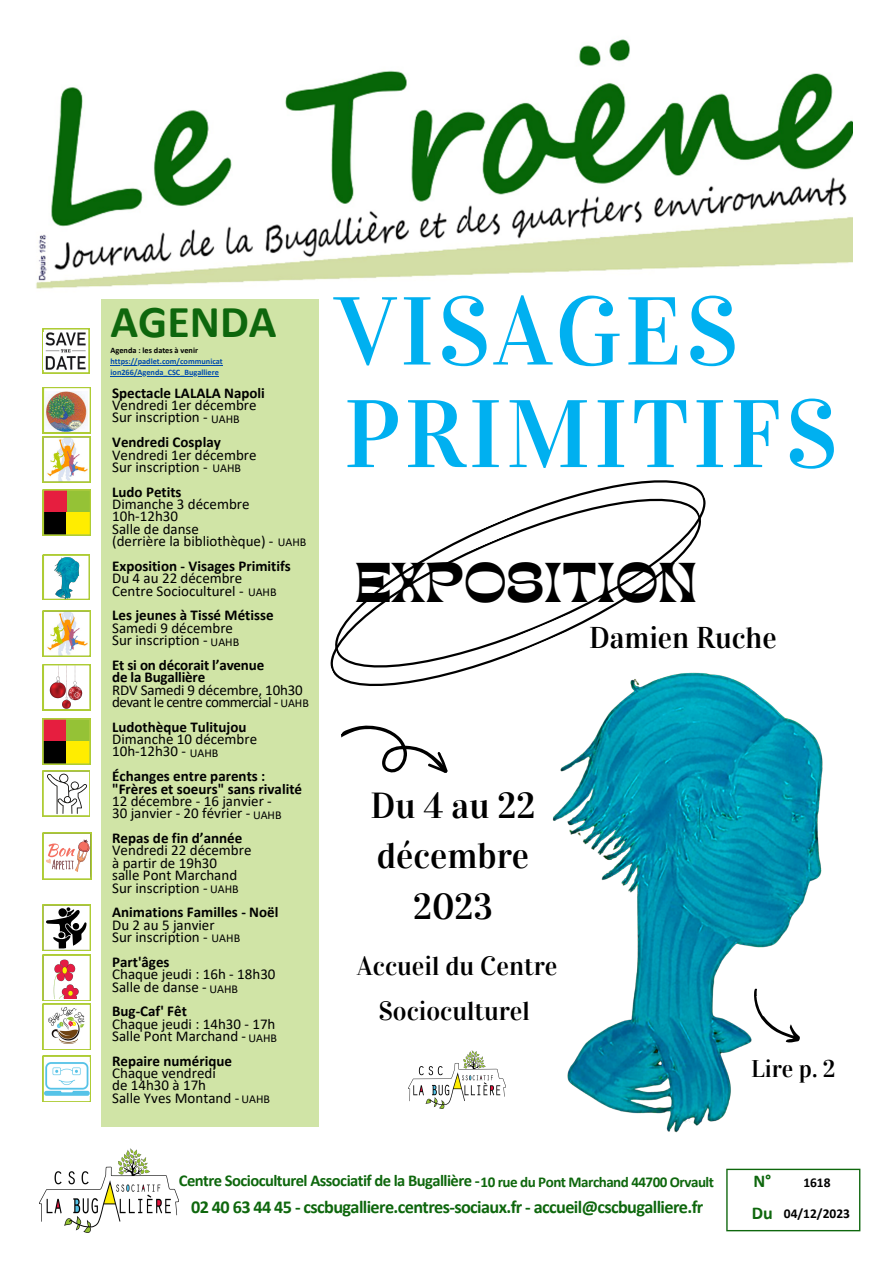
<style>
.page{position:relative;width:893px;height:1264px;background:#fff}
.page>*{position:absolute;margin:0;border:0;box-sizing:border-box;transform-origin:0 0}
.t1{font:96.6px "Vidaloka";letter-spacing:.035em;color:#00b0f0}
.t2{font:96px "Vidaloka";letter-spacing:.04em;color:#00b0f0}
.t3{font:700 45.75px "Calibri";color:#0e670d}
.t4{font:39.15px "TANKINDRED Display";color:#000}
.t5{font:36.15px/50.4px "Vidaloka";color:#000;text-align:center}
.t6{font:30px "Vidaloka";color:#000}
.t7{font:26.4px/45.5px "Vidaloka";color:#000;text-align:center}
.t8{font:24.15px "Vidaloka";color:#000}
.t9{font:700 18.15px "Calibri";letter-spacing:-.035em;color:#0e670d}
.t10{font:700 18px "Calibri";color:#0e670d}
.t11{font:700 16.5px "Calibri";letter-spacing:-.03em;color:#0e670d}
.t12{font:15px "Calibri";color:#000}
.t13{font:700 15px "Calibri";color:#000}
.t14{font:15px "Calibri";letter-spacing:-.035em;color:#000}
.t15{font:700 13.5px "Calibri";color:#000}
.t16{font:12px "Calibri";color:#000}
.t17{font:700 8.25px/11.1px "Calibri";color:#004aad}
.t18{font:700 8.25px "Calibri";color:#000}
.s1{font-size:15px}
</style>
<div class="page">
<svg style="left:43px;top:489px;width:48px;height:46px;background:#a17d1f"></svg>
<svg style="left:43px;top:328px;width:46px;height:45px"></svg>
<svg style="left:726px;top:1168px;width:134px;height:63px"></svg>
<img style="left:36px;top:39px;width:816px;height:250px">
<svg style="left:43px;top:770px;width:47px;height:46px"></svg>
<img style="left:39px;top:1148px;width:139px;height:84px">
<img style="left:409px;top:1050px;width:96px;height:58px">
<div style="left:101px;top:299px;width:217px;height:827px;background:#d0e4a6"></div>
<img style="left:43px;top:387px;width:48px;height:95px">
<svg style="left:43px;top:555px;width:47px;height:44px"></svg>
<img style="left:42px;top:664px;width:49px;height:47px">
<svg style="left:43px;top:664px;width:47px;height:46px"></svg>
<svg style="left:341px;top:725px;width:107px;height:48px"></svg>
<svg style="left:43px;top:832px;width:48px;height:47px"></svg>
<img style="left:44px;top:332px;width:43px;height:37px">
<svg style="left:330px;top:480px;width:376px;height:200px"></svg>
<img style="left:542px;top:661px;width:281px;height:472px">
<svg style="left:742px;top:987px;width:62px;height:62px"></svg>
<svg style="left:43px;top:610px;width:48px;height:46px"></svg>
<svg style="left:43px;top:718px;width:47px;height:46px;background:#a07c1f"></svg>
<img style="left:53px;top:557px;width:26px;height:42px">
<svg style="left:43px;top:1055px;width:48px;height:46px"></svg>
<img style="left:44px;top:1062px;width:45px;height:33px">
<svg style="left:42px;top:904px;width:49px;height:145px"></svg>
<hr style="left:110px;top:365px;width:113px;height:1px;background:#004aad">
<hr style="left:110px;top:376px;width:109px;height:1px;background:#004aad">
<p class="t3" style="left:110px;top:303px;width:167px">AGENDA</p>
<p class="t18" style="left:110px;top:347px;width:89px">Agenda : les dates à venir</p>
<p class="t17" style="left:110px;top:356px;width:114px">https://padlet.com/communicat ion266/Agenda_CSC_Bugalliere</p>
<p class="t13" style="left:112px;top:386px;width:154px">Spectacle LALALA Napoli</p>
<p class="t12" style="left:112px;top:399px;width:146px">Vendredi 1er décembre</p>
<p class="t12" style="left:112px;top:411px;width:97px">Sur inscription -</p>
<p class="t13" style="left:112px;top:436px;width:110px">Vendredi Cosplay</p>
<p class="t12" style="left:112px;top:448px;width:146px">Vendredi 1er décembre</p>
<p class="t12" style="left:112px;top:460px;width:97px">Sur inscription -</p>
<p class="t13" style="left:112px;top:485px;width:71px">Ludo Petits</p>
<p class="t12" style="left:112px;top:498px;width:139px">Dimanche 3 décembre</p>
<p class="t12" style="left:112px;top:510px;width:67px">10h-12h30</p>
<p class="t12" style="left:112px;top:522px;width:88px">Salle de danse</p>
<p class="t12" style="left:112px;top:535px;width:163px">(derrière la bibliothèque) -</p>
<p class="t13" style="left:112px;top:559px;width:180px">Exposition - Visages Primitifs</p>
<p class="t12" style="left:112px;top:572px;width:132px">Du 4 au 22 décembre</p>
<p class="t12" style="left:112px;top:584px;width:133px">Centre Socioculturel -</p>
<p class="t13" style="left:112px;top:609px;width:163px">Les jeunes à Tissé Métisse</p>
<p class="t12" style="left:112px;top:621px;width:122px">Samedi 9 décembre</p>
<p class="t12" style="left:112px;top:634px;width:97px">Sur inscription -</p>
<p class="t13" style="left:112px;top:658px;width:153px">Et si on décorait l’avenue</p>
<p class="t13" style="left:112px;top:671px;width:95px">de la Bugallière</p>
<p class="t12" style="left:112px;top:683px;width:192px">RDV Samedi 9 décembre, 10h30</p>
<p class="t14" style="left:112px;top:695px;width:168px">devant le centre commercial -</p>
<p class="t13" style="left:112px;top:720px;width:136px">Ludothèque Tulitujou</p>
<p class="t12" style="left:112px;top:732px;width:146px">Dimanche 10 décembre</p>
<p class="t12" style="left:112px;top:745px;width:75px">10h-12h30 -</p>
<p class="t13" style="left:112px;top:770px;width:155px">Échanges entre parents :</p>
<p class="t13" style="left:112px;top:782px;width:191px">"Frères et soeurs" sans rivalité</p>
<p class="t12" style="left:112px;top:794px;width:161px">12 décembre - 16 janvier -</p>
<p class="t12" style="left:112px;top:807px;width:140px">30 janvier - 20 février -</p>
<p class="t13" style="left:112px;top:831px;width:132px">Repas de fin d’année</p>
<p class="t12" style="left:112px;top:844px;width:141px">Vendredi 22 décembre</p>
<p class="t12" style="left:112px;top:856px;width:106px">à partir de 19h30</p>
<p class="t12" style="left:112px;top:868px;width:126px">salle Pont Marchand</p>
<p class="t12" style="left:112px;top:881px;width:97px">Sur inscription -</p>
<p class="t13" style="left:112px;top:906px;width:168px">Animations Familles - Noël</p>
<p class="t12" style="left:112px;top:918px;width:104px">Du 2 au 5 janvier</p>
<p class="t12" style="left:112px;top:930px;width:97px">Sur inscription -</p>
<p class="t13" style="left:112px;top:955px;width:59px">Part'âges</p>
<p class="t12" style="left:112px;top:967px;width:165px">Chaque jeudi : 16h - 18h30</p>
<p class="t12" style="left:112px;top:980px;width:96px">Salle de danse -</p>
<p class="t13" style="left:112px;top:1004px;width:76px">Bug-Caf' Fêt</p>
<p class="t12" style="left:112px;top:1017px;width:165px">Chaque jeudi : 14h30 - 17h</p>
<p class="t12" style="left:112px;top:1029px;width:135px">Salle Pont Marchand -</p>
<p class="t13" style="left:112px;top:1054px;width:121px">Repaire numérique</p>
<p class="t12" style="left:112px;top:1066px;width:105px">Chaque vendredi</p>
<p class="t12" style="left:112px;top:1079px;width:95px">de 14h30 à 17h</p>
<p class="t12" style="left:112px;top:1091px;width:129px">Salle Yves Montand -</p>
<p class="t16" style="left:211px;top:413px;width:30px">UAHB</p>
<p class="t16" style="left:212px;top:463px;width:30px">UAHB</p>
<p class="t16" style="left:278px;top:537px;width:30px">UAHB</p>
<p class="t16" style="left:248px;top:586px;width:30px">UAHB</p>
<p class="t16" style="left:211px;top:636px;width:30px">UAHB</p>
<p class="t16" style="left:280px;top:698px;width:30px">UAHB</p>
<p class="t16" style="left:190px;top:747px;width:30px">UAHB</p>
<p class="t16" style="left:253px;top:809px;width:30px">UAHB</p>
<p class="t16" style="left:210px;top:883px;width:30px">UAHB</p>
<p class="t16" style="left:211px;top:933px;width:30px">UAHB</p>
<p class="t16" style="left:209px;top:983px;width:30px">UAHB</p>
<p class="t16" style="left:248px;top:1032px;width:30px">UAHB</p>
<p class="t16" style="left:241px;top:1094px;width:30px">UAHB</p>
<p class="t1" style="left:335px;top:274px;width:404px">VISAGES</p>
<p class="t2" style="left:344px;top:377px;width:494px">PRIMITIFS</p>
<p class="t4" style="left:355px;top:559px;width:344px">EXPOSITION</p>
<p class="t6" style="left:589px;top:619px;width:189px">Damien Ruche</p>
<p class="t5" style="left:370px;top:780px;width:166px">Du 4 au 22 décembre<br>2023</p>
<p class="t7" style="left:357px;top:943px;width:202px">Accueil du Centre<br>Socioculturel</p>
<p class="t8" style="left:751px;top:1054px;width:86px">Lire p. 2</p>
<p class="t11" style="left:179px;top:1173px;width:536px">Centre Socioculturel Associatif de la Bugallière -<span class="s1">10 rue du Pont Marchand 44700 Orvault</span></p>
<p class="t9" style="left:191px;top:1199px;width:513px">02 40 63 44 45 - cscbugalliere.centres-sociaux.fr - accueil@cscbugalliere.fr</p>
<p class="t10" style="left:753px;top:1173px;width:20px">N°</p>
<p class="t10" style="left:751px;top:1205px;width:23px">Du</p>
<p class="t15" style="left:803px;top:1176px;width:29px">1618</p>
<p class="t15" style="left:783px;top:1207px;width:68px">04/12/2023</p>
</div>
